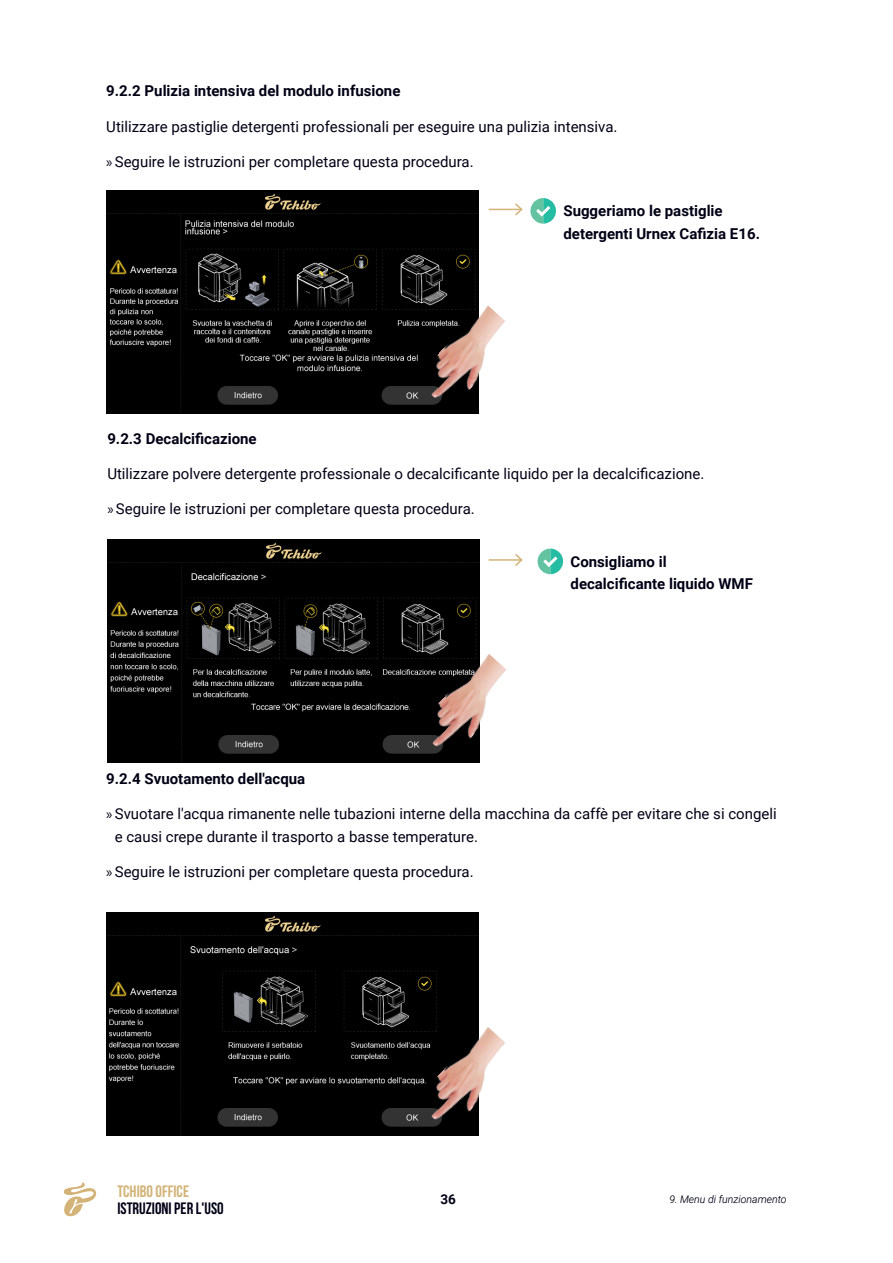
<style>
.page{position:relative;width:893px;height:1263px;background:#fff}
.page>*{position:absolute;margin:0;border:0;box-sizing:border-box;transform-origin:0 0}
.t1{font:700 16.5px "Bebas Neue";color:#000015}
.t2{font:700 16.5px "Bebas Neue";color:#d3b377}
.Fliesstext{font:15px/22.5px "Roboto";color:#000015}
.Überschrift_3{font:700 15px/22.5px "Roboto";color:#000015}
.t3{font:700 13.5px "Roboto";color:#000015}
.t4{font:italic 10.5px "Roboto";color:#000015}
.s1{font-family:"Myriad Pro"}
</style>
<div class="page">
<svg style="left:64px;top:1182px;width:32px;height:34px"></svg>
<img style="left:106px;top:912px;width:372px;height:223px">
<img style="left:415px;top:1024px;width:90px;height:109px">
<img style="left:106px;top:191px;width:372px;height:223px">
<img style="left:415px;top:302px;width:90px;height:110px">
<img style="left:107px;top:539px;width:372px;height:223px">
<img style="left:416px;top:651px;width:90px;height:109px">
<hr style="left:489px;top:559px;width:33px;height:2px;background:#d3b377">
<svg style="left:513px;top:554px;width:10px;height:12px"></svg>
<svg style="left:538px;top:549px;width:25px;height:26px"></svg>
<hr style="left:489px;top:209px;width:33px;height:1px;background:#d3b377">
<svg style="left:513px;top:203px;width:10px;height:13px"></svg>
<svg style="left:530px;top:198px;width:26px;height:26px"></svg>
<p class="Überschrift_3" style="left:106px;top:79px;width:296px">9.2.2 Pulizia intensiva del modulo infusione</p>
<p class="Fliesstext" style="left:106px;top:114px;width:513px">Utilizzare pastiglie detergenti professionali per eseguire una pulizia intensiva.</p>
<p class="Fliesstext" style="left:106px;top:150px;width:369px"><span class="s1">»</span>Seguire le istruzioni per completare questa procedura.</p>
<p class="Überschrift_3" style="left:563px;top:199px;width:198px">Suggeriamo le pastiglie detergenti Urnex Cafizia E16.</p>
<p class="Überschrift_3" style="left:107px;top:427px;width:151px">9.2.3 Decalcificazione</p>
<p class="Fliesstext" style="left:107px;top:462px;width:598px">Utilizzare polvere detergente professionale o decalcificante liquido per la decalcificazione.</p>
<p class="Fliesstext" style="left:107px;top:497px;width:369px"><span class="s1">»</span>Seguire le istruzioni per completare questa procedura.</p>
<p class="Überschrift_3" style="left:571px;top:549px;width:184px">Consigliamo il decalcificante liquido WMF</p>
<p class="Überschrift_3" style="left:106px;top:767px;width:200px">9.2.4 Svuotamento dell'acqua</p>
<p class="Fliesstext" style="left:115px;top:802px;width:663px;text-indent:-9px"><span class="s1">»</span>Svuotare l'acqua rimanente nelle tubazioni interne della macchina da caffè per evitare che si congeli e causi crepe durante il trasporto a basse temperature.</p>
<p class="Fliesstext" style="left:106px;top:860px;width:369px"><span class="s1">»</span>Seguire le istruzioni per completare questa procedura.</p>
<p class="t2" style="left:117px;top:1182px;width:73px">TCHIBO OFFICE</p>
<p class="t1" style="left:117px;top:1199px;width:108px">ISTRUZIONI PER L'USO</p>
<p class="t3" style="left:440px;top:1190px;width:17px">36</p>
<p class="t4" style="left:669px;top:1192px;width:119px">9. Menu di funzionamento</p>
</div>
